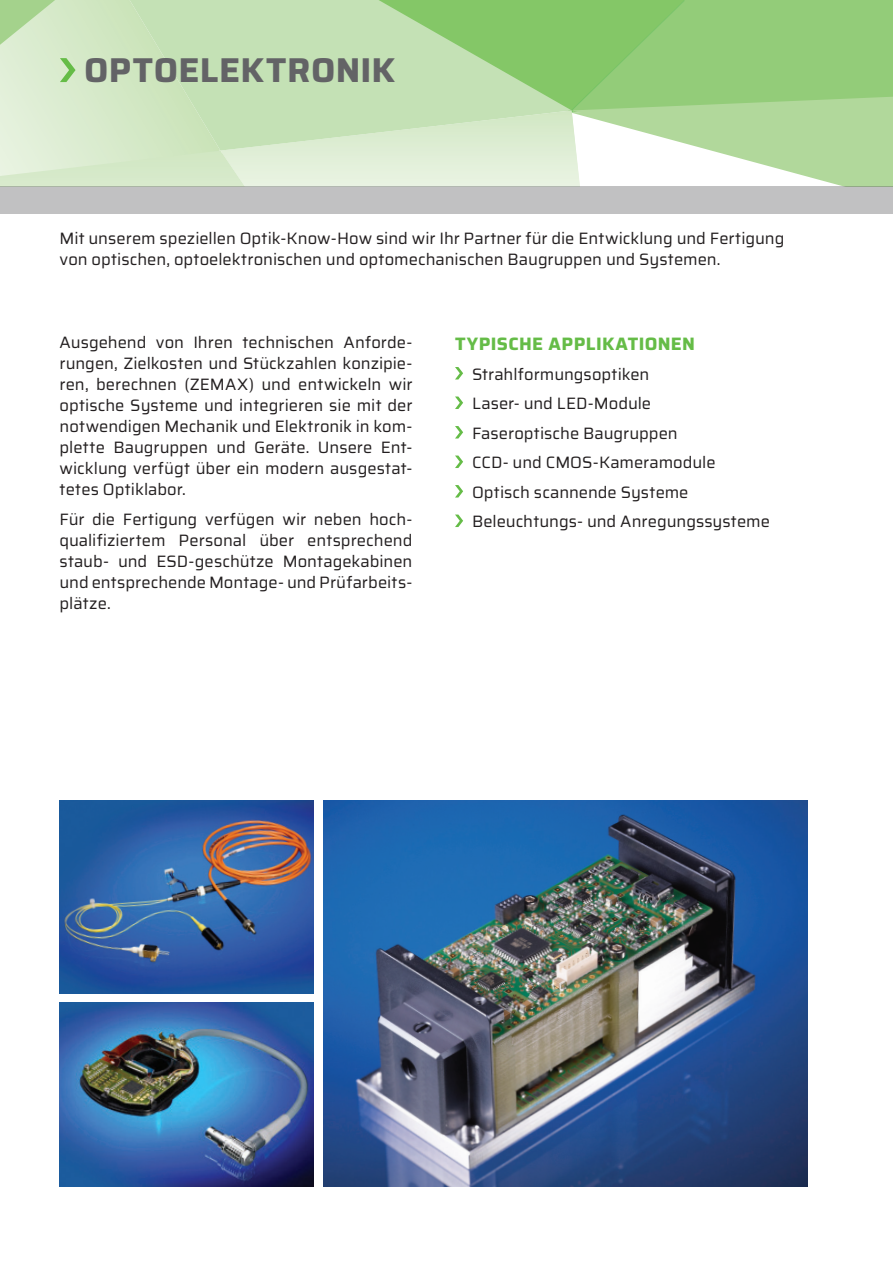
<style>
.page{position:relative;width:893px;height:1263px;background:#fff}
.page>*{position:absolute;margin:0;border:0;box-sizing:border-box;transform-origin:0 0}
.t1{font:700 34.5px "Saira";letter-spacing:.01em;color:#636366}
.t2{font:700 18px "Saira";letter-spacing:.025em;color:#65bc47}
.t3{font:16.5px/21px "Saira";color:#231f20}
</style>
<div class="page">
<svg style="left:220px;top:151px;width:155px;height:35px"></svg>
<svg style="left:375px;top:0;width:518px;height:186px"></svg>
<svg style="left:220px;top:0;width:352px;height:151px;fill:#c4e1b5"></svg>
<div style="left:0;top:186px;width:893px;height:28px;background:#c1c1c2"></div>
<svg style="left:0;top:0;width:220px;height:178px"></svg>
<img style="left:323px;top:800px;width:485px;height:386px">
<img style="left:60px;top:800px;width:254px;height:193px">
<img style="left:60px;top:1002px;width:254px;height:184px">
<svg style="left:455px;top:367px;width:8px;height:12px"></svg>
<svg style="left:455px;top:396px;width:8px;height:13px"></svg>
<svg style="left:455px;top:426px;width:8px;height:12px"></svg>
<svg style="left:455px;top:455px;width:8px;height:13px"></svg>
<svg style="left:455px;top:485px;width:8px;height:12px"></svg>
<svg style="left:455px;top:514px;width:8px;height:13px"></svg>
<h1 class="t1" style="left:84px;top:43px;width:312px">OPTOELEKTRONIK</h1>
<p class="t3" style="left:60px;top:228px;width:726px">Mit unserem speziellen Optik-Know-How sind wir Ihr Partner für die Entwicklung und Fertigung von optischen, optoelektronischen und optomechanischen Baugruppen und Systemen.</p>
<p class="t3" style="left:60px;top:332px;width:354px;text-align:justify">Ausgehend von Ihren technischen Anforde&shy;rungen, Zielkosten und Stückzahlen konzipie&shy;ren, berechnen (ZEMAX) und entwickeln wir optische Systeme und integrieren sie mit der notwendigen Mechanik und Elektronik in kom&shy;plette Baugruppen und Geräte. Unsere Ent&shy;wicklung verfügt über ein modern ausgestat&shy;tetes Optiklabor.</p>
<p class="t3" style="left:60px;top:508px;width:354px;text-align:justify">Für die Fertigung verfügen wir neben hoch&shy;qualifiziertem Personal über entsprechend staub- und ESD-geschütze Montagekabinen und entsprechende Montage- und Prüfarbeits&shy;plätze.</p>
<p class="t2" style="left:455px;top:330px;width:242px">TYPISCHE APPLIKATIONEN</p>
<p class="t3" style="left:472px;top:359px;width:300px;line-height:29.5px">Strahlformungsoptiken<br>Laser- und LED-Module<br>Faseroptische Baugruppen<br>CCD- und CMOS-Kameramodule<br>Optisch scannende Systeme<br>Beleuchtungs- und Anregungssysteme</p>
</div>
